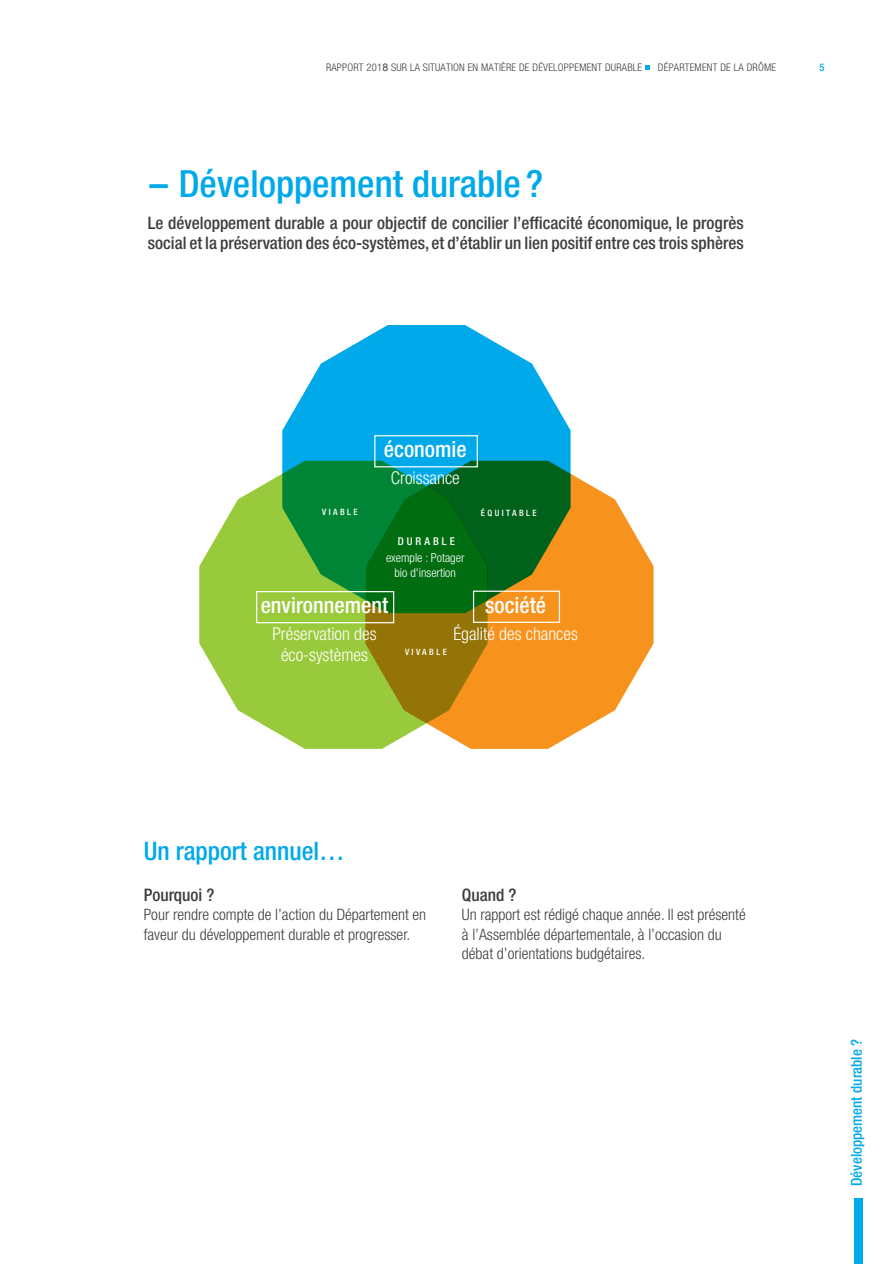
<style>
.page{position:relative;width:893px;height:1264px;background:#fff}
.page>*{position:absolute;margin:0;border:0;box-sizing:border-box;transform-origin:0 0}
.t1{font:500 condensed 37.5px "Helvetica Neue LT Std";color:#00a9ea}
.t2{font:500 condensed 25.5px "Helvetica Neue LT Std";color:#00a9ea}
.t3{font:500 condensed 22.2px "Helvetica Neue LT Std";color:#fff}
.t4{font:300 condensed 17.7px/20.4px "Helvetica Neue LT Std";color:#fff;text-align:center}
.t5{font:500 condensed 17.25px/20.2px "Helvetica Neue LT Std";color:#3e3e3f}
.t6{font:300 condensed 15.75px/19.5px "Helvetica Neue LT Std";color:#3e3e3f}
.t7{font:500 condensed 15px "Helvetica Neue LT Std";color:#00a9ea}
.t8{font:300 condensed 12.3px/14.5px "Helvetica Neue LT Std";color:#fff;text-align:center}
.t9{font:500 condensed 10.8px "Helvetica Neue LT Std";letter-spacing:.28em;color:#fff}
.t10{font:300 condensed 10.5px "Helvetica Neue LT Std";letter-spacing:.02em;color:#3e3e3f}
.t11{font:500 condensed 10.5px "Helvetica Neue LT Std";color:#00a9ea}
.t12{font:500 condensed 8.7px "Helvetica Neue LT Std";letter-spacing:.28em;color:#fff}
.s1{font-family:"Arial";font-weight:400;font-stretch:normal}
</style>
<div class="page">
<svg style="left:645px;top:65px;width:5px;height:4px"></svg>
<div style="left:854px;top:1199px;width:8px;height:65px;background:#00a9ea"></div>
<svg style="left:199px;top:474px;width:166px;height:275px;fill:#99ca3b"></svg>
<svg style="left:365px;top:461px;width:288px;height:288px;fill:#f7931d"></svg>
<svg style="left:282px;top:325px;width:288px;height:288px;background:#36a5a0"></svg>
<svg style="left:365px;top:486px;width:122px;height:127px;background:#026f16"></svg>
<div style="left:473px;top:591px;width:87px;height:32px;border:1px solid #fff"></div>
<div style="left:256px;top:591px;width:138px;height:32px;border:1px solid #fff"></div>
<div style="left:374px;top:435px;width:104px;height:32px;border:1px solid #fff"></div>
<p class="t10" style="left:326px;top:61px;width:317px">RAPPORT 201<span class="s1">8</span> SUR LA SITUATION EN MATIÈRE DE DÉVELOPPEMENT DURABLE</p>
<p class="t10" style="left:658px;top:61px;width:120px">DÉPARTEMENT DE LA DRÔME</p>
<p class="t11" style="left:819px;top:61px;width:7px">5</p>
<h1 class="t1" style="left:148px;top:161px;width:396px">-- Développement durable ?</h1>
<p class="t5" style="left:148px;top:212px;width:597px">Le développement durable a pour objectif de concilier l’efficacité économique, le progrès social et la préservation des éco-systèmes, et d’établir un lien positif entre ces trois sphères</p>
<h3 class="t3" style="left:384px;top:435px;width:84px">économie</h3>
<p class="t4" style="left:391px;top:467px;width:70px">Croissance</p>
<p class="t12" style="left:322px;top:507px;width:37px">VIABLE</p>
<p class="t12" style="left:480px;top:508px;width:57px">ÉQUITABLE</p>
<p class="t9" style="left:398px;top:534px;width:59px">DURABLE</p>
<p class="t8" style="left:386px;top:550px;width:80px">exemple : Potager bio d'insertion</p>
<h3 class="t3" style="left:261px;top:592px;width:129px">environnement</h3>
<p class="t4" style="left:272px;top:624px;width:106px">Préservation des éco-systèmes</p>
<h3 class="t3" style="left:485px;top:592px;width:63px">société</h3>
<p class="t4" style="left:453px;top:624px;width:126px">Égalité des chances</p>
<p class="t12" style="left:405px;top:647px;width:43px">VIVABLE</p>
<h2 class="t2" style="left:144px;top:836px;width:202px">Un rapport annuel…</h2>
<p class="t5" style="left:144px;top:884px;width:72px">Pourquoi ?</p>
<p class="t6" style="left:144px;top:905px;width:284px">Pour rendre compte de l’action du Département en faveur du développement durable et progresser.</p>
<p class="t5" style="left:462px;top:884px;width:56px">Quand ?</p>
<p class="t6" style="left:462px;top:905px;width:285px">Un rapport est rédigé chaque année. Il est présenté à l’Assemblée départementale, à l’occasion du débat d’orientations budgétaires.</p>
<p class="t7" style="left:847px;top:1186px;width:149px;rotate:-90deg">Développement durable ?</p>
</div>
